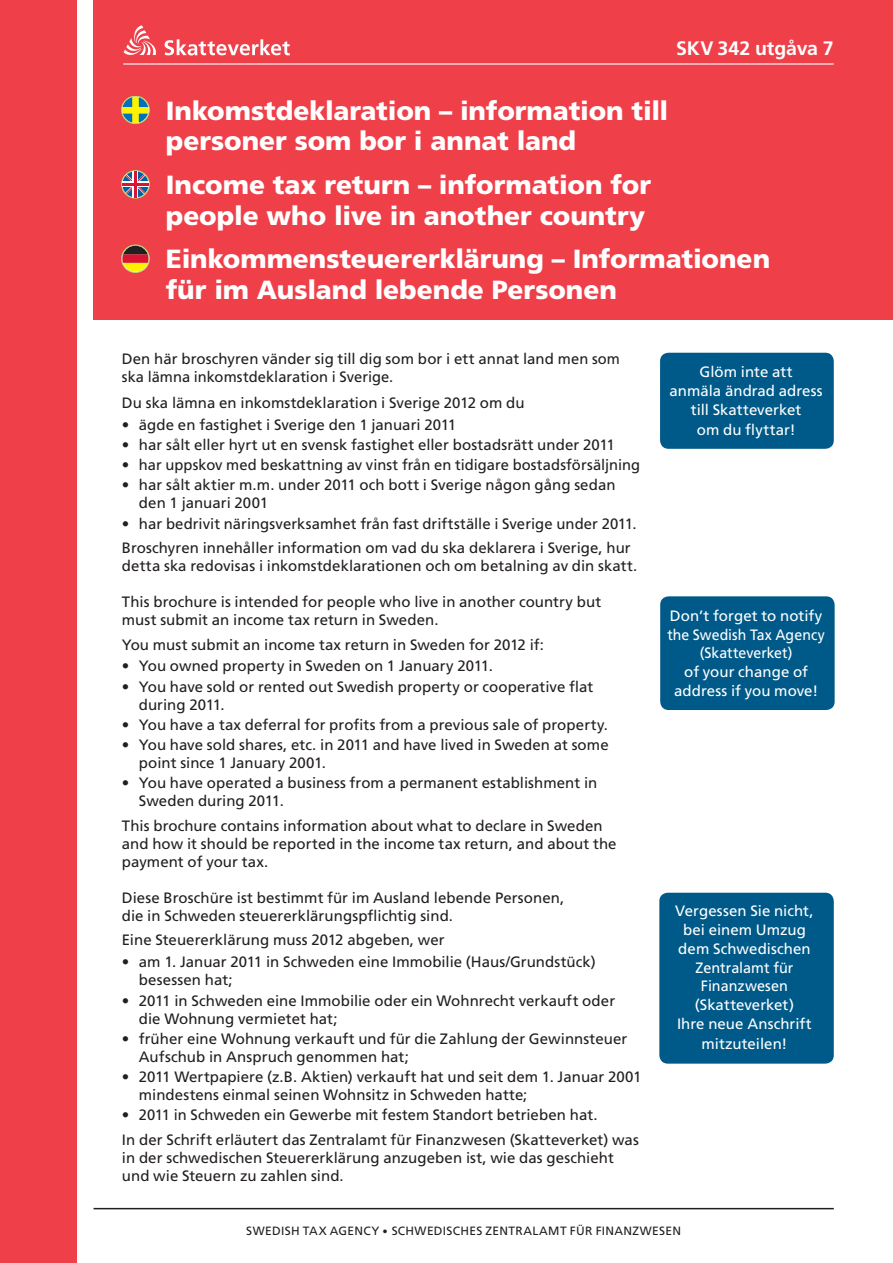
<style>
.page{position:relative;width:893px;height:1263px;background:#fff}
.page>*{position:absolute;margin:0;border:0;box-sizing:border-box;transform-origin:0 0}
.t1{font:900 26.25px/30.8px "Frutiger";color:#fff}
.t2{font:700 19.5px "Frutiger";letter-spacing:-.005em;color:#fff}
.t3{font:15px/18px "Frutiger";color:#231f20}
.t4{font:15px/18.8px "Frutiger";color:#fff;text-align:center}
.t5{font:12px "Frutiger";letter-spacing:.025em;color:#231f20}
.s1{font-size:10.5px}
</style>
<div class="page">
<div style="left:0;top:0;width:76px;height:1263px;background:#ef404a"></div>
<div style="left:93px;top:0;width:799px;height:320px;background:#ef404a"></div>
<hr style="left:93px;top:1208px;width:740px;height:1px;background:#231f20">
<div style="left:660px;top:353px;width:173px;height:96px;background:#005a89;border-radius:9px"></div>
<div style="left:660px;top:596px;width:174px;height:114px;background:#005a89;border-radius:9px"></div>
<div style="left:659px;top:893px;width:174px;height:171px;background:#005a89;border-radius:9px"></div>
<div style="left:121px;top:96px;width:28px;height:28px;border:1px solid #b4d670;border-radius:50%"></div>
<svg style="left:123px;top:97px;width:25px;height:26px"></svg>
<div style="left:121px;top:245px;width:28px;height:28px;border:1px solid #b4d670;border-radius:50%"></div>
<svg style="left:122px;top:246px;width:26px;height:26px"></svg>
<svg style="left:122px;top:171px;width:27px;height:27px"></svg>
<div style="left:121px;top:170px;width:28px;height:28px;border:1px solid #b4d670;border-radius:50%"></div>
<svg style="left:122px;top:171px;width:26px;height:26px"></svg>
<svg style="left:125px;top:174px;width:21px;height:20px"></svg>
<div style="left:122px;top:181px;width:26px;height:6px;background:#fff"></div>
<div style="left:133px;top:171px;width:5px;height:26px;background:#fff"></div>
<hr style="left:122px;top:183px;width:26px;height:3px;background:#d71634">
<hr style="left:134px;top:171px;width:3px;height:26px;background:#d71634">
<svg style="left:165px;top:39px;width:125px;height:17px"></svg>
<svg style="left:123px;top:25px;width:33px;height:30px"></svg>
<hr style="left:123px;top:63px;width:710px;height:2px;background:#fff">
<h2 class="t2" style="left:676px;top:40px;width:159px">SKV 342 utgåva 7</h2>
<h1 class="t1" style="left:166px;top:97px;width:504px">Inkomstdeklaration – information till personer som bor i annat land</h1>
<h1 class="t1" style="left:166px;top:172px;width:486px">Income tax return – information for people who live in another country</h1>
<h1 class="t1" style="left:166px;top:246px;width:606px">Einkommensteuererklärung – Informationen für im Ausland lebende Personen</h1>
<p class="t3" style="left:122px;top:351px;width:499px">Den här broschyren vänder sig till dig som bor i ett annat land men som ska lämna inkomstdeklaration i Sverige.</p>
<p class="t3" style="left:122px;top:395px;width:404px">Du ska lämna en inkomstdeklaration i Sverige 2012 om du</p>
<p class="t3" style="left:122px;top:417px;width:336px">• ägde en fastighet i Sverige den 1 januari 2011</p>
<p class="t3" style="left:122px;top:437px;width:494px">• har sålt eller hyrt ut en svensk fastighet eller bostadsrätt under 2011</p>
<p class="t3" style="left:122px;top:457px;width:520px">• har uppskov med beskattning av vinst från en tidigare bostadsförsäljning</p>
<p class="t3" style="left:139px;top:477px;width:478px;text-indent:-17px">• har sålt aktier m.m. under 2011 och bott i Sverige någon gång sedan den 1 januari 2001</p>
<p class="t3" style="left:122px;top:512px;width:516px;line-height:24.5px">• har bedrivit näringsverksamhet från fast driftställe i Sverige under 2011.<br>Broschyren innehåller information om vad du ska deklarera i Sverige, hur</p>
<p class="t3" style="left:122px;top:558px;width:517px">detta ska redovisas i inkomstdeklarationen och om betalning av din skatt.</p>
<p class="t3" style="left:122px;top:594px;width:481px">This brochure is intended for people who live in another country but must submit an income tax return in Sweden.</p>
<p class="t3" style="left:122px;top:637px;width:423px">You must submit an income tax return in Sweden for 2012 if:</p>
<p class="t3" style="left:122px;top:658px;width:372px">• You owned property in Sweden on 1 January 2011.</p>
<p class="t3" style="left:139px;top:679px;width:456px;text-indent:-17px">• You have sold or rented out Swedish property or cooperative flat during 2011.</p>
<p class="t3" style="left:122px;top:717px;width:487px">• You have a tax deferral for profits from a previous sale of property.</p>
<p class="t3" style="left:139px;top:737px;width:471px;text-indent:-17px">• You have sold shares, etc. in 2011 and have lived in Sweden at some point since 1 January 2001.</p>
<p class="t3" style="left:139px;top:775px;width:460px;text-indent:-17px">• You have operated a business from a permanent establishment in<br>Sweden during 2011.</p>
<p class="t3" style="left:122px;top:818px;width:496px">This brochure contains information about what to declare in Sweden and how it should be reported in the income tax return, and about the payment of your tax.</p>
<p class="t3" style="left:122px;top:890px;width:444px">Diese Broschüre ist bestimmt für im Ausland lebende Personen, die in Schweden steuererklärungspflichtig sind.</p>
<p class="t3" style="left:122px;top:932px;width:324px">Eine Steuererklärung muss 2012 abgeben, wer</p>
<p class="t3" style="left:139px;top:954px;width:458px;text-indent:-17px">• am 1. Januar 2011 in Schweden eine Immobilie (Haus/Grundstück) besessen hat;</p>
<p class="t3" style="left:139px;top:993px;width:478px;text-indent:-17px">• 2011 in Schweden eine Immobilie oder ein Wohnrecht verkauft oder die Wohnung vermietet hat;</p>
<p class="t3" style="left:139px;top:1031px;width:490px;text-indent:-17px">• früher eine Wohnung verkauft und für die Zahlung der Gewinnsteuer<br>Aufschub in Anspruch genommen hat;</p>
<p class="t3" style="left:139px;top:1069px;width:504px;text-indent:-17px">• 2011 Wertpapiere (z.B. Aktien) verkauft hat und seit dem 1. Januar 2001 mindestens einmal seinen Wohnsitz in Schweden hatte;</p>
<p class="t3" style="left:122px;top:1104px;width:518px;line-height:24.5px">• 2011 in Schweden ein Gewerbe mit festem Standort betrieben hat.<br>In der Schrift erläutert das Zentralamt für Finanzwesen (Skatteverket) was</p>
<p class="t3" style="left:122px;top:1150px;width:493px">in der schwedischen Steuererklärung anzugeben ist, wie das geschieht und wie Steuern zu zahlen sind.</p>
<p class="t4" style="left:669px;top:364px;width:155px">Glöm inte att<br>anmäla ändrad adress till Skatte verket</p>
<p class="t4" style="left:696px;top:422px;width:100px">om du flyttar!</p>
<p class="t4" style="left:667px;top:607px;width:159px">Don’t forget to notify the Swedish Tax Agency (Skatteverket)<br>of your change of address if you move!</p>
<p class="t4" style="left:675px;top:903px;width:140px">Vergessen Sie nicht, bei einem Umzug dem Schwedischen<br>Zentralamt für<br>Finanzwesen (Skatteverket )<br>Ihre neue Anschrift</p>
<p class="t4" style="left:701px;top:1036px;width:87px">mitzuteilen!</p>
<p class="t5" style="left:246px;top:1226px;width:436px">SWEDISH TAX AGENCY <span class="s1">•</span> SCHWEDISCHES ZENTRALAMT FÜR FINANZWESEN</p>
</div>
